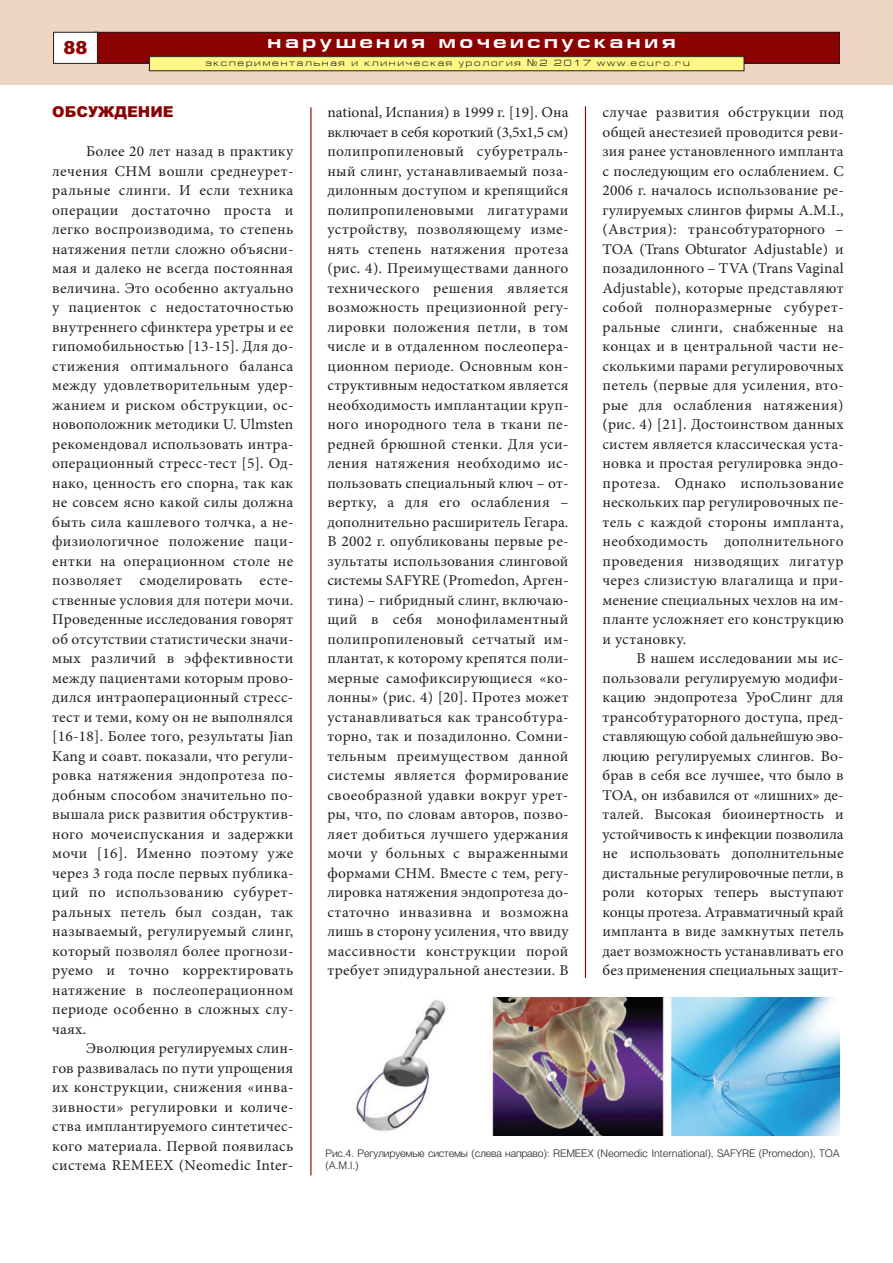
<style>
.page{position:relative;width:893px;height:1263px;background:#fff}
.page>*{position:absolute;margin:0;border:0;box-sizing:border-box;transform-origin:0 0}
.t1{font:700 18px "Europe Ext";letter-spacing:.2em;color:#fff}
.t2{font:900 18px "Arial";color:#8b0202}
.t3{font:15px/19.5px "Minion Pro";letter-spacing:.015em;color:#231f20;text-align:justify}
.t4{font:900 15px "Arial";color:#8b0202}
.t5{font:300 10.5px/12px "Helvetica";letter-spacing:-.015em;color:#231f20}
.t6{font:9px "Europe Ext Normal";letter-spacing:.2em;color:#231f20}
.s1{font-family:"Europe"}
</style>
<div class="page">
<hr style="left:310px;top:107px;width:1px;height:1068px;background:#8b0202">
<hr style="left:585px;top:106px;width:1px;height:872px;background:#8b0202">
<div style="left:0;top:0;width:893px;height:85px;background:#eed5c4"></div>
<div style="left:94px;top:32px;width:745px;height:31px;background:#8b0202"></div>
<div style="left:94px;top:32px;width:746px;height:32px;border:1px solid #231f20"></div>
<div style="left:54px;top:32px;width:43px;height:31px;background:#fff"></div>
<div style="left:53px;top:32px;width:45px;height:32px;border:1px solid #231f20"></div>
<div style="left:149px;top:57px;width:595px;height:14px;background:#fff685"></div>
<div style="left:149px;top:56px;width:595px;height:15px;border:1px solid #231f20"></div>
<img style="left:352px;top:998px;width:488px;height:137px">
<p class="t2" style="left:64px;top:37px;width:26px">88</p>
<p class="t1" style="left:268px;top:31px;width:410px">нарушения мочеиспускания</p>
<p class="t6" style="left:205px;top:58px;width:486px">экспериментальная и клиническая урология <span class="s1">¹</span>2 2017 www.ecuro.ru</p>
<p class="t4" style="left:52px;top:103px;width:123px">ОБСУЖДЕНИЕ</p>
<p class="t3" style="left:52px;top:143px;width:243px;text-indent:34px">Более 20 лет назад в практику лечения СНМ вошли среднеурет&shy;ральные слинги. И если техника операции достаточно проста и легко воспроизводима, то степень натяжения петли сложно объясни&shy;мая и далеко не всегда постоянная величина. Это особенно актуально у пациенток с недостаточностью внутреннего сфинктера уретры и ее гипомобильностью [13-15]. Для до&shy;стижения оптимального баланса между удовлетворительным удер&shy;жанием и риском обструкции, ос&shy;новоположник методики U. Ulmsten рекомендовал использовать интра&shy;операционный стресс-тест [5]. Од&shy;нако, ценность его спорна, так как не совсем ясно какой силы должна быть сила кашлевого толчка, а не&shy;физиологичное положение паци&shy;ентки на операционном столе не позволяет смоделировать есте&shy;ственные условия для потери мочи.<br>Проведенные исследования говорят об отсутствии статистически значи&shy;мых различий в эффективности между пациентами которым прово&shy;дился интраоперационный стресс&shy;тест и теми, кому он не выполнялся [16-18]. Более того, результаты Jian Kang и соавт. показали, что регули&shy;ровка натяжения эндопротеза по&shy;добным способом значительно по&shy;вышала риск развития обструктив&shy;ного мочеиспускания и задержки мочи [16]. Именно поэтому уже через 3 года после первых публика&shy;ций по использованию субурет&shy;ральных петель был создан, так называемый, регулируемый слинг, который позволял более прогнози&shy;руемо и точно корректировать натяжение в послеоперационном периоде особенно в сложных слу&shy;чаях.</p>
<p class="t3" style="left:52px;top:1040px;width:243px;text-indent:34px">Эволюция регулируемых слин&shy;гов развивалась по пути упрощения их конструкции, снижения «инва&shy;зивности» регулировки и количе&shy;ства имплантируемого синтетичес&shy;кого материала. Первой появилась система REMEEX (Neomedic Inter-</p>
<p class="t3" style="left:327px;top:104px;width:243px">national, Испания) в 1999 г. [19]. Она включает в себя короткий (3,5х1,5 см) полипропиленовый субуретраль&shy;ный слинг, устанавливаемый поза&shy;дилонным доступом и крепящийся полипропиленовыми лигатурами устройству, позволяющему изме&shy;нять степень натяжения протеза (рис. 4). Преимуществами данного технического решения является возможность прецизионной регу&shy;лировки положения петли, в том числе и в отдаленном послеопера&shy;ционном периоде. Основным кон&shy;структивным недостатком является необходимость имплантации круп&shy;ного инородного тела в ткани пе&shy;редней брюшной стенки. Для уси&shy;ления натяжения необходимо ис&shy;пользовать специальный ключ – от&shy;вертку, а для его ослабления – дополнительно расширитель Гегара.<br>В 2002 г. опубликованы первые ре&shy;зультаты использования слинговой системы SAFYRE (Promedon, Арген&shy;тина) – гибридный слинг, включаю&shy;щий в себя монофиламентный полипропиленовый сетчатый им&shy;плантат, к которому крепятся поли&shy;мерные самофиксирующиеся «ко&shy;лонны» (рис. 4) [20]. Протез может устанавливаться как трансобтура&shy;торно, так и позадилонно. Сомни&shy;тельным преимуществом данной системы является формирование своеобразной удавки вокруг урет&shy;ры, что, по словам авторов, позво&shy;ляет добиться лучшего удержания мочи у больных с выраженными формами СНМ. Вместе с тем, регу&shy;лировка натяжения эндопротеза до&shy;статочно инвазивна и возможна лишь в сторону усиления, что ввиду массивности конструкции порой требует эпидуральной анестезии. В</p>
<p class="t3" style="left:602px;top:104px;width:243px">случае развития обструкции под общей анестезией проводится реви&shy;зия ранее установленного импланта с последующим его ослаблением. С 2006 г. началось использование ре&shy;гулируемых слингов фирмы A.M.I., (Австрия): трансобтураторного – TOA (Trans Obturator Adjustable) и позадилонного – TVA (Trans Vaginal Adjustable), которые представляют собой полноразмерные субурет&shy;ральные слинги, снабженные на концах и в центральной части не&shy;сколькими парами регулировочных петель (первые для усиления, вто&shy;рые для ослабления натяжения) (рис. 4) [21]. Достоинством данных систем является классическая уста&shy;новка и простая регулировка эндо&shy;протеза. Однако использование нескольких пар регулировочных пе&shy;тель с каждой стороны импланта, необходимость дополнительного проведения низводящих лигатур через слизистую влагалища и при&shy;менение специальных чехлов на им&shy;планте усложняет его конструкцию и установку.</p>
<p class="t3" style="left:602px;top:650px;width:243px;text-indent:34px">В нашем исследовании мы ис&shy;пользовали регулируемую модифи&shy;кацию эндопротеза УроСлинг для трансобтураторного доступа, пред&shy;ставляющую собой дальнейшую эво&shy;люцию регулируемых слингов. Во&shy;брав в себя все лучшее, что было в TOA, он избавился от «лишних» де&shy;талей. Высокая биоинертность и устойчивость к инфекции позволила не использовать дополнительные дистальные регулировочные петли, в роли которых теперь выступают концы протеза. Атравматичный край импланта в виде замкнутых петель дает возможность устанавливать его без применения специальных защит-</p>
<p class="t5" style="left:325px;top:1146px;width:516px">Рис.4. Регулируемые системы (слева направо): REMEEX (Neomedic International), SAFYRE (Promedon), TOA (A.M.I.)</p>
</div>
